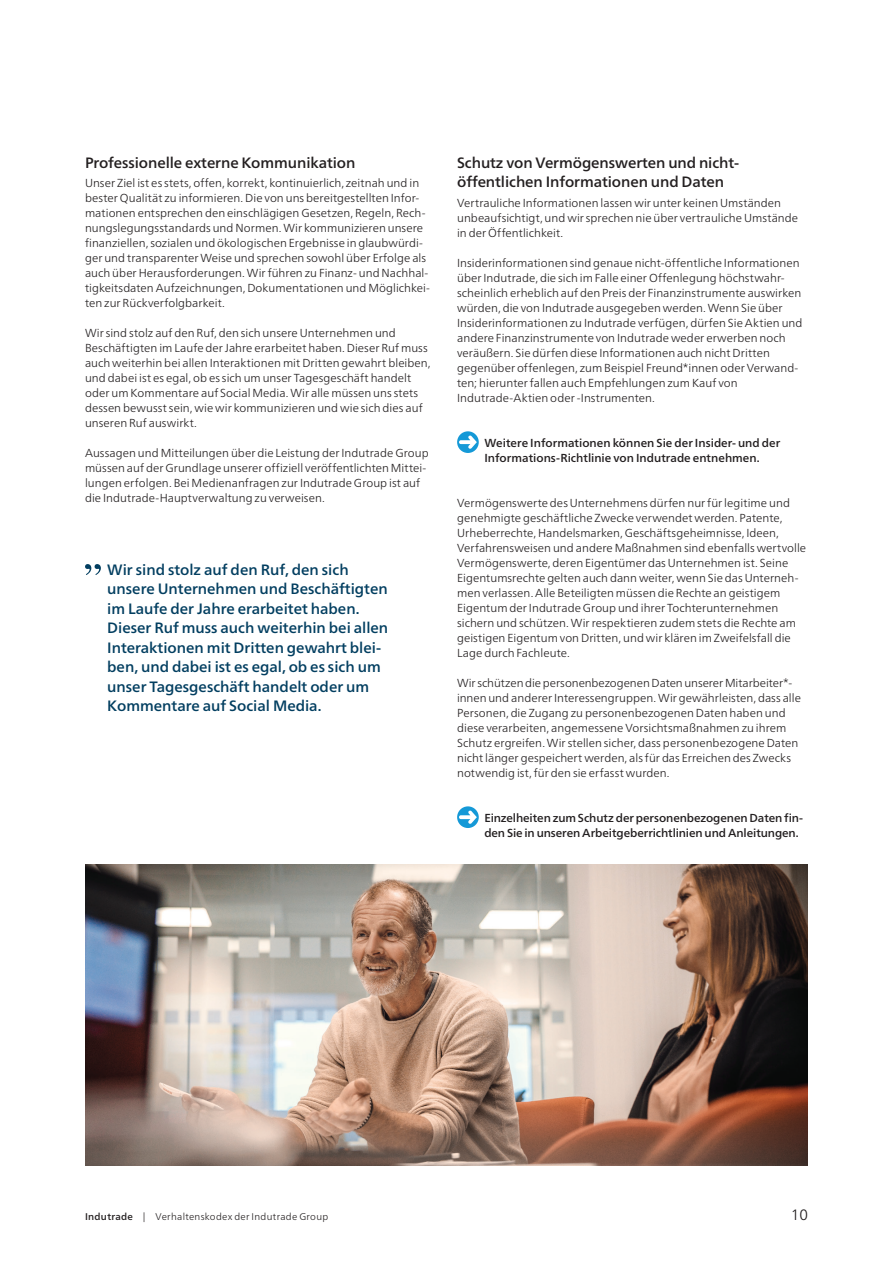
<style>
.page{position:relative;width:893px;height:1263px;background:#fff}
.page>*{position:absolute;margin:0;border:0;box-sizing:border-box;transform-origin:0 0}
.t1{font:500 15px/19.5px "Frutiger Neue LTW1 G";color:#023e60}
.t2{font:500 15px/19.5px "Frutiger Neue LTW1 G";letter-spacing:-.005em;color:#231f20}
.t3{font:300 15px "Frutiger Neue LTW1 G";color:#231f20}
.t4{font:300 11.7px/15px "Frutiger Neue LTW1 G";letter-spacing:.005em;color:#231f20}
.t5{font:500 11.7px/15px "Frutiger Neue LTW1 G";letter-spacing:-.005em;color:#231f20}
.t6{font:300 9.75px "Frutiger Neue LTW1 G";letter-spacing:.03em;color:#231f20}
.s1{font-weight:500}
</style>
<div class="page">
<img style="left:85px;top:864px;width:723px;height:301px">
<svg style="left:457px;top:431px;width:22px;height:22px"></svg>
<svg style="left:459px;top:436px;width:18px;height:13px"></svg>
<svg style="left:457px;top:806px;width:22px;height:22px"></svg>
<svg style="left:459px;top:811px;width:18px;height:13px"></svg>
<svg style="left:85px;top:564px;width:16px;height:11px"></svg>
<p class="t2" style="left:85px;top:153px;width:272px">Professionelle externe Kommunikation</p>
<p class="t4" style="left:85px;top:175px;width:347px">Unser Ziel ist es stets, offen, korrekt, kontinuierlich, zeitnah und in bester Qualität zu informieren. Die von uns bereitgestellten Infor&shy;mationen entsprechen den einschlägigen Gesetzen, Regeln, Rech&shy;nungslegungsstandards und Normen. Wir kommunizieren unsere finanziellen, sozialen und ökologischen Ergebnisse in glaubwürdi&shy;ger und transparenter Weise und sprechen sowohl über Erfolge als auch über Herausforderungen. Wir führen zu Finanz- und Nachhal&shy;tigkeitsdaten Aufzeichnungen, Dokumentationen und Möglichkei&shy;ten zur Rückverfolgbarkeit.</p>
<p class="t4" style="left:85px;top:325px;width:347px">Wir sind stolz auf den Ruf, den sich unsere Unternehmen und Beschäftigten im Laufe der Jahre erarbeitet haben. Dieser Ruf muss auch weiterhin bei allen Interaktionen mit Dritten gewahrt bleiben, und dabei ist es egal, ob es sich um unser Tagesgeschäft handelt oder um Kommentare auf Social Media. Wir alle müssen uns stets dessen bewusst sein, wie wir kommunizieren und wie sich dies auf unseren Ruf auswirkt.</p>
<p class="t4" style="left:85px;top:445px;width:345px">Aussagen und Mitteilungen über die Leistung der Indutrade Group müssen auf der Grundlage unserer offiziell veröffentlichten Mittei&shy;lungen erfolgen. Bei Medienanfragen zur Indutrade Group ist auf die Indutrade-Hauptverwaltung zu verweisen.</p>
<p class="t1" style="left:107px;top:559px;width:283px">Wir sind stolz auf den Ruf, den sich unsere Unternehmen und Beschäftigten im Laufe der Jahre erarbeitet haben.<br>Dieser Ruf muss auch weiterhin bei allen Interaktionen mit Dritten gewahrt blei&shy;ben, und dabei ist es egal, ob es sich um unser Tagesgeschäft handelt oder um Kommentare auf Social Media.</p>
<p class="t2" style="left:457px;top:153px;width:283px">Schutz von Vermögenswerten und nicht&shy;öffentlichen Informationen und Daten</p>
<p class="t4" style="left:457px;top:195px;width:343px">Vertrauliche Informationen lassen wir unter keinen Umständen unbeaufsichtigt, und wir sprechen nie über vertrauliche Umstände in der Öffentlichkeit.</p>
<p class="t4" style="left:457px;top:255px;width:347px">Insiderinformationen sind genaue nicht-öffentliche Informationen über Indutrade, die sich im Falle einer Offenlegung höchstwahr&shy;scheinlich erheblich auf den Preis der Finanzinstrumente auswirken würden, die von Indutrade ausgegeben werden. Wenn Sie über Insiderinformationen zu Indutrade verfügen, dürfen Sie Aktien und andere Finanzinstrumente von Indutrade weder erwerben noch veräußern. Sie dürfen diese Informationen auch nicht Dritten gegenüber offenlegen, zum Beispiel Freund*innen oder Verwand&shy;ten; hierunter fallen auch Empfehlungen zum Kauf von Indutrade-Aktien oder -Instrumenten.</p>
<p class="t5" style="left:484px;top:435px;width:297px">Weitere Informationen können Sie der Insider- und der<br>Informations-Richtlinie von Indutrade entnehmen.</p>
<p class="t4" style="left:457px;top:495px;width:351px">Vermögenswerte des Unternehmens dürfen nur für legitime und genehmigte geschäftliche Zwecke verwendet werden. Patente, Urheberrechte, Handelsmarken, Geschäftsgeheimnisse, Ideen, Verfahrensweisen und andere Maßnahmen sind ebenfalls wertvolle Vermögenswerte, deren Eigentümer das Unternehmen ist. Seine Eigentumsrechte gelten auch dann weiter, wenn Sie das Unterneh&shy;men verlassen. Alle Beteiligten müssen die Rechte an geistigem Eigentum der Indutrade Group und ihrer Tochterunternehmen sichern und schützen. Wir respektieren zudem stets die Rechte am geistigen Eigentum von Dritten, und wir klären im Zweifelsfall die Lage durch Fachleute.</p>
<p class="t4" style="left:457px;top:675px;width:345px">Wir schützen die personenbezogenen Daten unserer Mitarbeiter*- innen und anderer Interessengruppen. Wir gewährleisten, dass alle Personen, die Zugang zu personenbezogenen Daten haben und diese verarbeiten, angemessene Vorsichtsmaßnahmen zu ihrem Schutz ergreifen. Wir stellen sicher, dass personenbezogene Daten nicht länger gespeichert werden, als für das Erreichen des Zwecks notwendig ist, für den sie erfasst wurden.</p>
<p class="t5" style="left:484px;top:810px;width:320px">Einzelheiten zum Schutz der personenbezogenen Daten fin&shy;den Sie in unseren Arbeitgeberrichtlinien und Anleitungen.</p>
<p class="t6" style="left:85px;top:1211px;width:245px"><span class="s1">Indutrade</span> | Verhaltenskodex der Indutrade Group</p>
<p class="t3" style="left:791px;top:1206px;width:19px">10</p>
</div>
